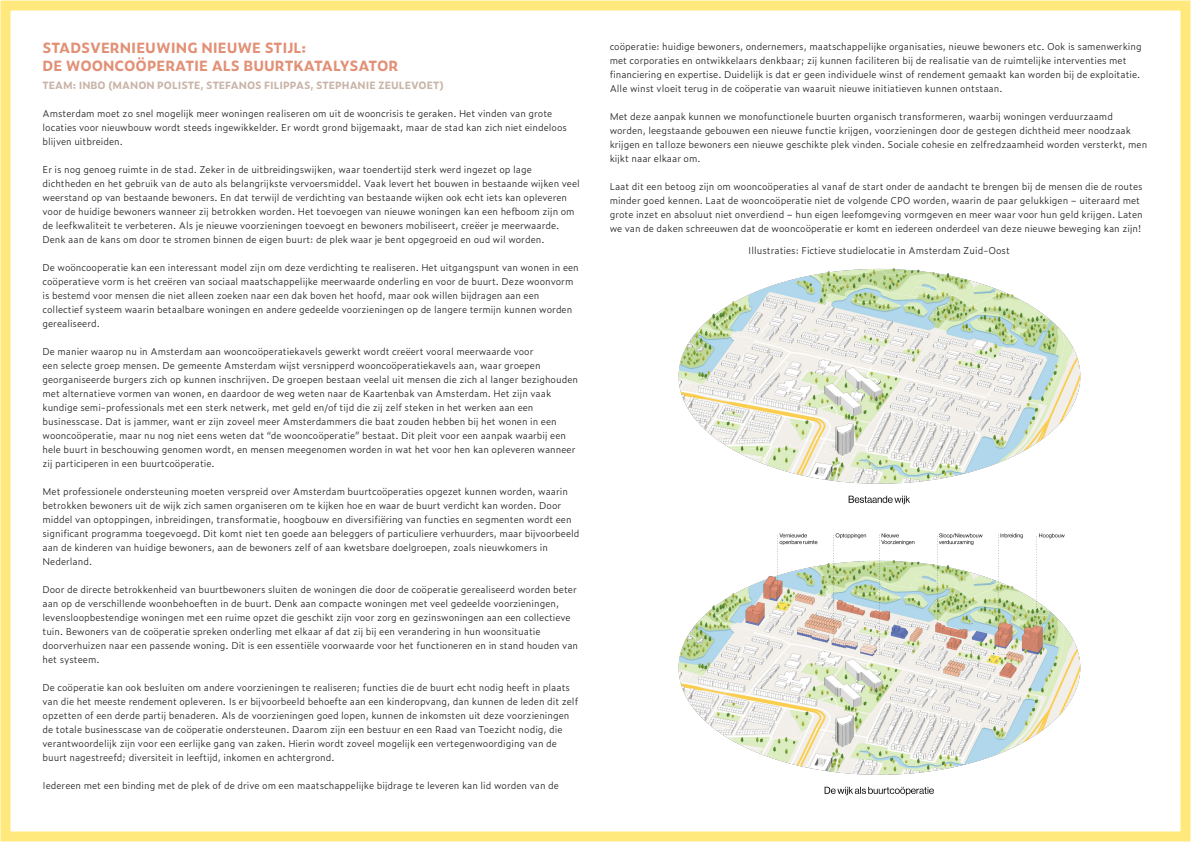
<style>
.page{position:relative;width:1191px;height:842px;background:#fff}
.page>*{position:absolute;margin:0;border:0;box-sizing:border-box;transform-origin:0 0}
.t1{font:700 14px "Zeitung Pro";color:#e29076}
.t2{font:700 10px "Zeitung Pro";color:#c9b4a8}
.t3{font:300 9.5px/14px "Zeitung Pro";color:#231f20}
</style>
<div class="page">
<img style="left:678px;top:268px;width:403px;height:237px">
<img style="left:678px;top:533px;width:403px;height:263px">
<div style="left:0;top:0;width:1190px;height:841px;border:10px solid #ffe252"></div>
<p class="t1" style="left:43px;top:37px;width:265px">STADSVERNIEUWING NIEUWE STIJL:</p>
<p class="t1" style="left:43px;top:55px;width:357px">DE WOONCOÖPERATIE ALS BUURTKATALYSATOR</p>
<p class="t2" style="left:43px;top:78px;width:402px">TEAM: INBO (MANON POLISTE, STEFANOS FILIPPAS, STEPHANIE ZEULEVOET)</p>
<p class="t3" style="left:43px;top:107px;width:526px">Amsterdam moet zo snel mogelijk meer woningen realiseren om uit de wooncrisis te geraken. Het vinden van grote locaties voor nieuwbouw wordt steeds ingewikkelder. Er wordt grond bijgemaakt, maar de stad kan zich niet eindeloos blijven uitbreiden.</p>
<p class="t3" style="left:43px;top:163px;width:539px">Er is nog genoeg ruimte in de stad. Zeker in de uitbreidingswijken, waar toendertijd sterk werd ingezet op lage dichtheden en het gebruik van de auto als belangrijkste vervoersmiddel. Vaak levert het bouwen in bestaande wijken veel weerstand op van bestaande bewoners. En dat terwijl de verdichting van bestaande wijken ook echt iets kan opleveren voor de huidige bewoners wanneer zij betrokken worden. Het toevoegen van nieuwe woningen kan een hefboom zijn om de leefkwaliteit te verbeteren. Als je nieuwe voorzieningen toevoegt en bewoners mobiliseert, creëer je meerwaarde.<br>Denk aan de kans om door te stromen binnen de eigen buurt: de plek waar je bent opgegroeid en oud wil worden.</p>
<p class="t3" style="left:43px;top:261px;width:538px">De woöncooperatie kan een interessant model zijn om deze verdichting te realiseren. Het uitgangspunt van wonen in een coöperatieve vorm is het creëren van sociaal maatschappelijke meerwaarde onderling en voor de buurt. Deze woonvorm is bestemd voor mensen die niet alleen zoeken naar een dak boven het hoofd, maar ook willen bijdragen aan een collectief systeem waarin betaalbare woningen en andere gedeelde voorzieningen op de langere termijn kunnen worden gerealiseerd.</p>
<p class="t3" style="left:43px;top:345px;width:537px">De manier waarop nu in Amsterdam aan wooncoöperatiekavels gewerkt wordt creëert vooral meerwaarde voor<br>een selecte groep mensen. De gemeente Amsterdam wijst versnipperd wooncoöperatiekavels aan, waar groepen georganiseerde burgers zich op kunnen inschrijven. De groepen bestaan veelal uit mensen die zich al langer bezighouden met alternatieve vormen van wonen, en daardoor de weg weten naar de Kaartenbak van Amsterdam. Het zijn vaak kundige semi-professionals met een sterk netwerk, met geld en/of tijd die zij zelf steken in het werken aan een businesscase. Dat is jammer, want er zijn zoveel meer Amsterdammers die baat zouden hebben bij het wonen in een wooncoöperatie, maar nu nog niet eens weten dat “de wooncoöperatie” bestaat. Dit pleit voor een aanpak waarbij een hele buurt in beschouwing genomen wordt, en mensen meegenomen worden in wat het voor hen kan opleveren wanneer zij participeren in een buurtcoöperatie.</p>
<p class="t3" style="left:43px;top:485px;width:538px">Met professionele ondersteuning moeten verspreid over Amsterdam buurtcoöperaties opgezet kunnen worden, waarin betrokken bewoners uit de wijk zich samen organiseren om te kijken hoe en waar de buurt verdicht kan worden. Door middel van optoppingen, inbreidingen, transformatie, hoogbouw en diversifiëring van functies en segmenten wordt een significant programma toegevoegd. Dit komt niet ten goede aan beleggers of particuliere verhuurders, maar bijvoorbeeld aan de kinderen van huidige bewoners, aan de bewoners zelf of aan kwetsbare doelgroepen, zoals nieuwkomers in Nederland.</p>
<p class="t3" style="left:43px;top:583px;width:537px">Door de directe betrokkenheid van buurtbewoners sluiten de woningen die door de coöperatie gerealiseerd worden beter aan op de verschillende woonbehoeften in de buurt. Denk aan compacte woningen met veel gedeelde voorzieningen, levensloopbestendige woningen met een ruime opzet die geschikt zijn voor zorg en gezinswoningen aan een collectieve tuin. Bewoners van de coöperatie spreken onderling met elkaar af dat zij bij een verandering in hun woonsituatie doorverhuizen naar een passende woning. Dit is een essentiële voorwaarde voor het functioneren en in stand houden van het systeem.</p>
<p class="t3" style="left:43px;top:681px;width:537px">De coöperatie kan ook besluiten om andere voorzieningen te realiseren; functies die de buurt echt nodig heeft in plaats van die het meeste rendement opleveren. Is er bijvoorbeeld behoefte aan een kinderopvang, dan kunnen de leden dit zelf opzetten of een derde partij benaderen. Als de voorzieningen goed lopen, kunnen de inkomsten uit deze voorzieningen de totale businesscase van de coöperatie ondersteunen. Daarom zijn een bestuur en een Raad van Toezicht nodig, die verantwoordelijk zijn voor een eerlijke gang van zaken. Hierin wordt zoveel mogelijk een vertegenwoordiging van de buurt nagestreefd; diversiteit in leeftijd, inkomen en achtergrond.</p>
<p class="t3" style="left:43px;top:779px;width:518px">Iedereen met een binding met de plek of de drive om een maatschappelijke bijdrage te leveren kan lid worden van de</p>
<p class="t3" style="left:609px;top:39px;width:533px">coöperatie: huidige bewoners, ondernemers, maatschappelijke organisaties, nieuwe bewoners etc. Ook is samenwerking met corporaties en ontwikkelaars denkbaar; zij kunnen faciliteren bij de realisatie van de ruimtelijke interventies met financiering en expertise. Duidelijk is dat er geen individuele winst of rendement gemaakt kan worden bij de exploitatie.<br>Alle winst vloeit terug in de coöperatie van waaruit nieuwe initiatieven kunnen ontstaan.</p>
<p class="t3" style="left:609px;top:109px;width:539px">Met deze aanpak kunnen we monofunctionele buurten organisch transformeren, waarbij woningen verduurzaamd worden, leegstaande gebouwen een nieuwe functie krijgen, voorzieningen door de gestegen dichtheid meer noodzaak krijgen en talloze bewoners een nieuwe geschikte plek vinden. Sociale cohesie en zelfredzaamheid worden versterkt, men kijkt naar elkaar om.</p>
<p class="t3" style="left:609px;top:179px;width:534px">Laat dit een betoog zijn om wooncoöperaties al vanaf de start onder de aandacht te brengen bij de mensen die de routes minder goed kennen. Laat de wooncoöperatie niet de volgende CPO worden, waarin de paar gelukkigen – uiteraard met grote inzet en absoluut niet onverdiend – hun eigen leefomgeving vormgeven en meer waar voor hun geld krijgen. Laten we van de daken schreeuwen dat de wooncoöperatie er komt en iedereen onderdeel van deze nieuwe beweging kan zijn!</p>
<p class="t3" style="left:748px;top:243px;width:263px">Illustraties: Fictieve studielocatie in Amsterdam Zuid-Oost</p>
</div>
